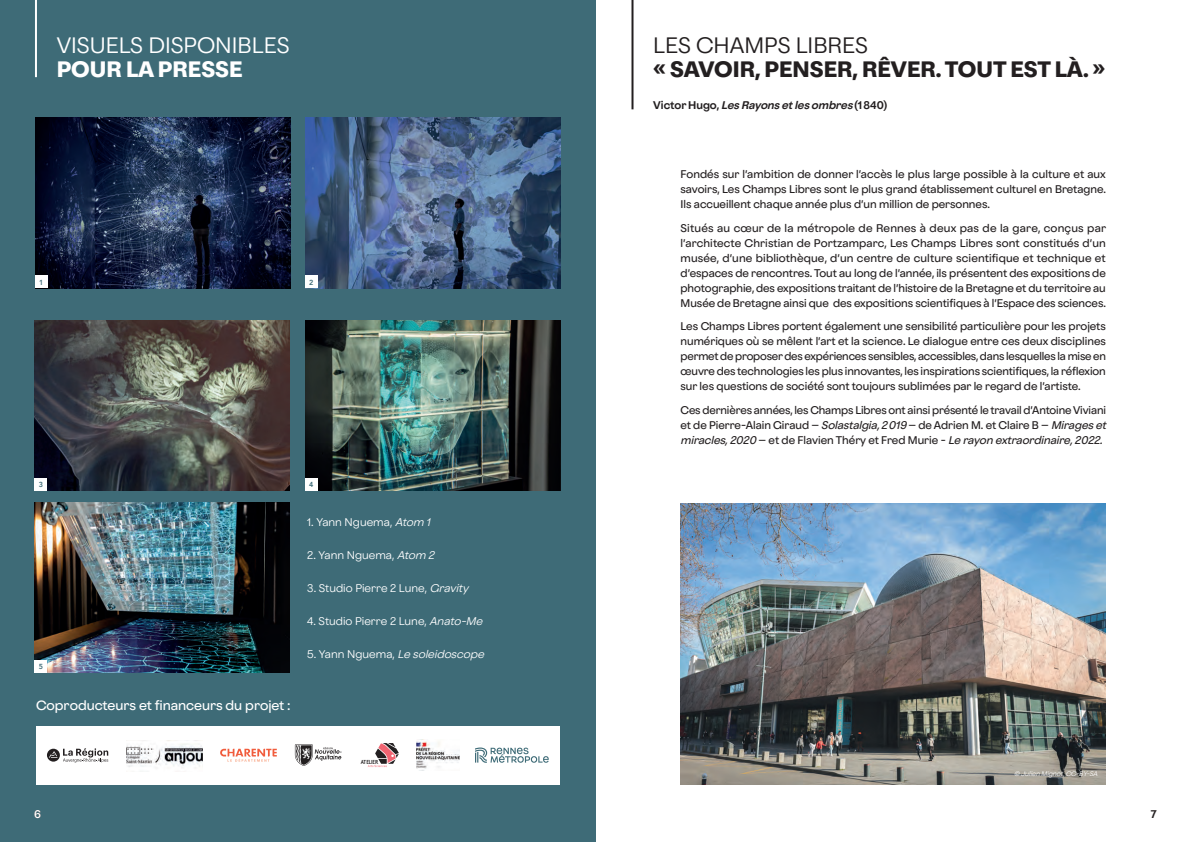
<style>
.page{position:relative;width:1191px;height:842px;background:#fff}
.page>*{position:absolute;margin:0;border:0;box-sizing:border-box;transform-origin:0 0}
.t1{font:700 20px "Oldschool Grotesk";color:#231f20}
.t2{font:300 20px "Oldschool Grotesk";color:#fff}
.t3{font:300 20px "Oldschool Grotesk";color:#231f20}
.t4{font:700 20px "Oldschool Grotesk";color:#fff}
.t5{font:12px "Oldschool Grotesk";letter-spacing:-.005em;color:#fff}
.t6{font:10px/15px "Oldschool Grotesk";color:#231f20;text-align:justify}
.t7{font:300 10px "Oldschool Grotesk";color:#fff}
.t8{font:italic 500 10px "Oldschool Grotesk";color:#231f20}
.t9{font:italic 300 10px "Oldschool Grotesk";color:#fff}
.t10{font:500 10px "Oldschool Grotesk";color:#231f20}
.t11{font:500 10px "Oldschool Grotesk";color:#fff}
.t12{font:800 7.3px "Avenir";color:#3e6b77}
.t13{font:italic 300 6px "Oldschool Grotesk";color:#fff}
.t14{font:500 5.8px "Brown Cond Trial";letter-spacing:-.015em;color:#231f20}
.s1{font-style:italic}
.s2{font-style:normal}
</style>
<div class="page">
<div style="left:0;top:0;width:595px;height:842px;background:#3e6b77"></div>
<img style="left:305px;top:118px;width:255px;height:170px">
<img style="left:35px;top:118px;width:255px;height:170px">
<img style="left:35px;top:320px;width:255px;height:171px">
<img style="left:35px;top:503px;width:255px;height:170px">
<img style="left:305px;top:320px;width:255px;height:171px">
<div style="left:35px;top:276px;width:12px;height:12px;background:#fff"></div>
<div style="left:305px;top:276px;width:12px;height:12px;background:#fff"></div>
<div style="left:35px;top:478px;width:12px;height:13px;background:#fff"></div>
<div style="left:35px;top:660px;width:12px;height:13px;background:#fff"></div>
<div style="left:305px;top:478px;width:12px;height:13px;background:#fff"></div>
<hr style="left:631px;top:0;width:2px;height:109px;background:#231f20">
<img style="left:680px;top:504px;width:426px;height:281px">
<hr style="left:35px;top:0;width:2px;height:77px;background:#fff">
<div style="left:36px;top:727px;width:523px;height:58px;background:#fff"></div>
<svg style="left:475px;top:747px;width:74px;height:16px"></svg>
<svg style="left:368px;top:743px;width:31px;height:24px"></svg>
<svg style="left:220px;top:749px;width:57px;height:13px"></svg>
<img style="left:126px;top:743px;width:76px;height:25px">
<img style="left:417px;top:739px;width:43px;height:32px">
<svg style="left:47px;top:748px;width:61px;height:14px"></svg>
<svg style="left:295px;top:744px;width:47px;height:22px"></svg>
<h1 class="t2" style="left:57px;top:29px;width:234px">VISUELS DISPONIBLES</h1>
<h1 class="t4" style="left:57px;top:52px;width:187px">POUR LA PRESSE</h1>
<p class="t12" style="left:39px;top:276px;width:6px">1</p>
<p class="t12" style="left:309px;top:276px;width:6px">2</p>
<p class="t12" style="left:39px;top:479px;width:6px">3</p>
<p class="t12" style="left:39px;top:661px;width:6px">5</p>
<p class="t5" style="left:36px;top:695px;width:256px">Coproducteurs et financeurs du projet :</p>
<p class="t12" style="left:309px;top:479px;width:6px">4</p>
<p class="t7" style="left:307px;top:514px;width:128px">1. Yann Nguema, <span class="s1">Atom 1</span></p>
<p class="t7" style="left:307px;top:547px;width:132px">2. Yann Nguema, <span class="s1">Atom 2</span></p>
<p class="t7" style="left:307px;top:580px;width:166px">3. Studio Pierre 2 Lune, <span class="s1">Gravity</span></p>
<p class="t7" style="left:307px;top:613px;width:180px">4. Studio Pierre 2 Lune, <span class="s1">Anato-Me</span></p>
<p class="t9" style="left:307px;top:646px;width:181px"><span class="s2">5 . Ya n n N g u e m a ,</span> Le soleidoscope</p>
<p class="t11" style="left:34px;top:806px;width:8px">6</p>
<p class="t14" style="left:361px;top:760px;width:19px">ATELIER</p>
<h1 class="t3" style="left:653px;top:30px;width:216px">LES CHAMPS LIBRES</h1>
<h1 class="t1" style="left:653px;top:53px;width:453px">« SAVOIR, PENSER, RÊVER. TOUT EST LÀ. »</h1>
<p class="t8" style="left:653px;top:97px;width:235px"><span class="s2">V i c t o r H u g o ,</span> LesRayonsetlesombres<span class="s2">(1 8 4 0)</span></p>
<p class="t6" style="left:680px;top:166px;width:427px">Fondés sur l’ambition de donner l’accès le plus large possible à la culture et aux savoirs, Les Champs Libres sont le plus grand établissement culturel en Bretagne.<br>Ils accueillent chaque année plus d’un million de personnes.</p>
<p class="t6" style="left:680px;top:220px;width:427px">Situés au cœur de la métropole de Rennes à deux pas de la gare, conçus par l’architecte Christian de Portzamparc, Les Champs Libres sont constitués d’un musée, d’une bibliothèque, d’un centre de culture scientifique et technique et d’espaces de rencontres. Tout au long de l’année, ils présentent des expositions de photographie, des expositions traitant de l’histoire de la Bretagne et du territoire au Musée de Bretagne ainsi que des expositions scientifiques à l’Espace des sciences.</p>
<p class="t6" style="left:680px;top:318px;width:427px">Les Champs Libres portent également une sensibilité particulière pour les projets numériques où se mêlent l’art et la science. Le dialogue entre ces deux disciplines permet de proposer des expériences sensibles, accessibles, dans lesquelles la mise en œuvre des technologies les plus innovantes, les inspirations scientifiques, la réflexion sur les questions de société sont toujours sublimées par le regard de l’artiste.</p>
<p class="t6" style="left:680px;top:402px;width:430px;text-align:left">Ces dernières années, les Champs Libres ont ainsi présenté le travail d’Antoine Viviani et de Pierre-Alain Giraud – <span class="s1">Solastalgia,2 019</span> – de Adrien M. et Claire B – <span class="s1">Mirageset miracles,2020</span> – e t d e F l a v i e n T h é r y e t F r e d M u r i e - <span class="s1">Le rayon extraordinaire,2022.</span></p>
<p class="t13" style="left:1014px;top:769px;width:87px">© Julien Mignot,CC-BY-SA</p>
<p class="t10" style="left:1150px;top:806px;width:8px">7</p>
</div>
